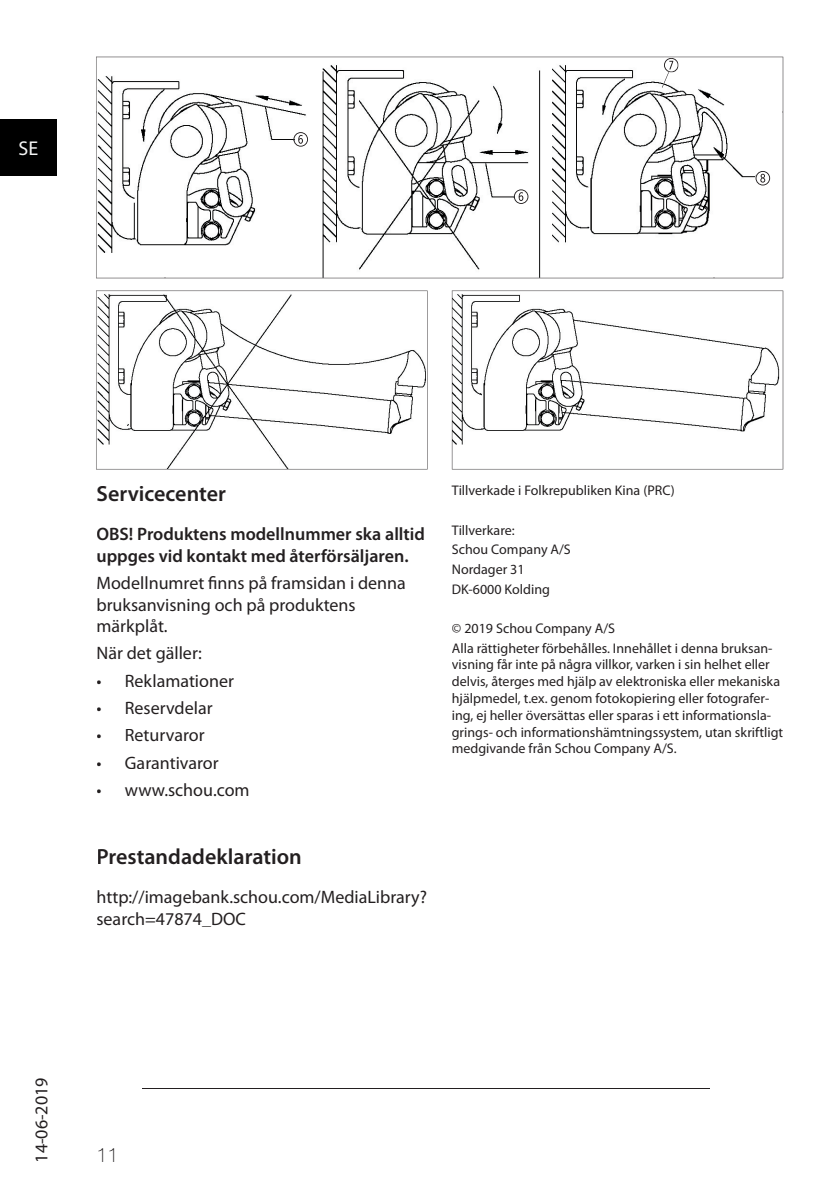
<style>
.page{position:relative;width:840px;height:1191px;background:#fff}
.page>*{position:absolute;margin:0;border:0;box-sizing:border-box;transform-origin:0 0}
.t1{font:600 22px "Myriad Pro";color:#231f20}
.t2{font:100 20px "Helvetica Neue";color:#231f20}
.t3{font:20px "Myriad Pro";color:#f4f5f5}
.t4{font:18px/21.6px "Myriad Pro";color:#231f20}
.t5{font:600 18px/21.6px "Myriad Pro";color:#231f20}
.t6{font:14px/16.8px "Myriad Pro";color:#231f20}
</style>
<div class="page">
<hr style="left:142px;top:1088px;width:567px;height:1px;background:#231f20">
<div style="left:0;top:119px;width:57px;height:57px;background:#000"></div>
<svg style="left:96px;top:290px;width:331px;height:179px"></svg>
<svg style="left:165px;top:113px;width:548px;height:109px"></svg>
<img style="left:96px;top:57px;width:686px;height:56px">
<img style="left:96px;top:112px;width:69px;height:166px">
<img style="left:713px;top:112px;width:69px;height:166px">
<img style="left:164px;top:222px;width:550px;height:56px">
<img style="left:293px;top:132px;width:15px;height:15px">
<img style="left:513px;top:189px;width:15px;height:15px">
<img style="left:755px;top:171px;width:14px;height:14px">
<img style="left:663px;top:58px;width:15px;height:14px">
<img style="left:661px;top:72px;width:7px;height:16px">
<svg style="left:451px;top:290px;width:331px;height:179px"></svg>
<h2 class="t3" style="left:18px;top:136px;width:21px">SE</h2>
<h1 class="t1" style="left:96px;top:480px;width:131px">Servicecenter</h1>
<p class="t5" style="left:96px;top:523px;width:330px">OBS! Produktens modellnummer ska alltid uppges vid kontakt med återförsäljaren.</p>
<p class="t4" style="left:96px;top:572px;width:311px">Modellnumret nns på framsidan i denna bruksanvisning och på produktens märkplåt.</p>
<p class="t4" style="left:96px;top:642px;width:107px">När det gäller:</p>
<p class="t4" style="left:96px;top:669px;width:139px">• Reklamationer</p>
<p class="t4" style="left:96px;top:697px;width:118px">• Reservdelar</p>
<p class="t4" style="left:96px;top:724px;width:110px">• Returvaror</p>
<p class="t4" style="left:96px;top:751px;width:124px">• Garantivaror</p>
<p class="t4" style="left:96px;top:778px;width:154px">• www.schou.com</p>
<h1 class="t1" style="left:96px;top:843px;width:207px">Prestandadeklaration</h1>
<p class="t4" style="left:96px;top:886px;width:332px">http://imagebank.schou.com/MediaLibrary? search=47874_DOC</p>
<p class="t6" style="left:451px;top:482px;width:224px">Tillverkade i Folkrepubliken Kina (PRC)</p>
<p class="t6" style="left:451px;top:520px;width:120px;line-height:19.6px">Tillverkare:<br>Schou Company A/S<br>Nordager 31<br>DK-6000 Kolding</p>
<p class="t6" style="left:451px;top:618px;width:322px;line-height:19.6px">© 2019 Schou Company A/S<br>Alla rättigheter förbehålles. Innehållet i denna bruksan-</p>
<p class="t6" style="left:451px;top:656px;width:332px">visning får inte på några villkor, varken i sin helhet eller delvis, återges med hjälp av elektroniska eller mekaniska hjälpmedel, t.ex. genom fotokopiering eller fotografer&shy;ing, ej heller översättas eller sparas i ett informationsla&shy;grings- och informationshämtningssystem, utan skriftligt medgivande från Schou Company A/S.</p>
<p class="t4" style="left:30px;top:1162px;width:86px;rotate:-90deg">14-06-2019</p>
<h2 class="t2" style="left:96px;top:1143px;width:24px">11</h2>
</div>
